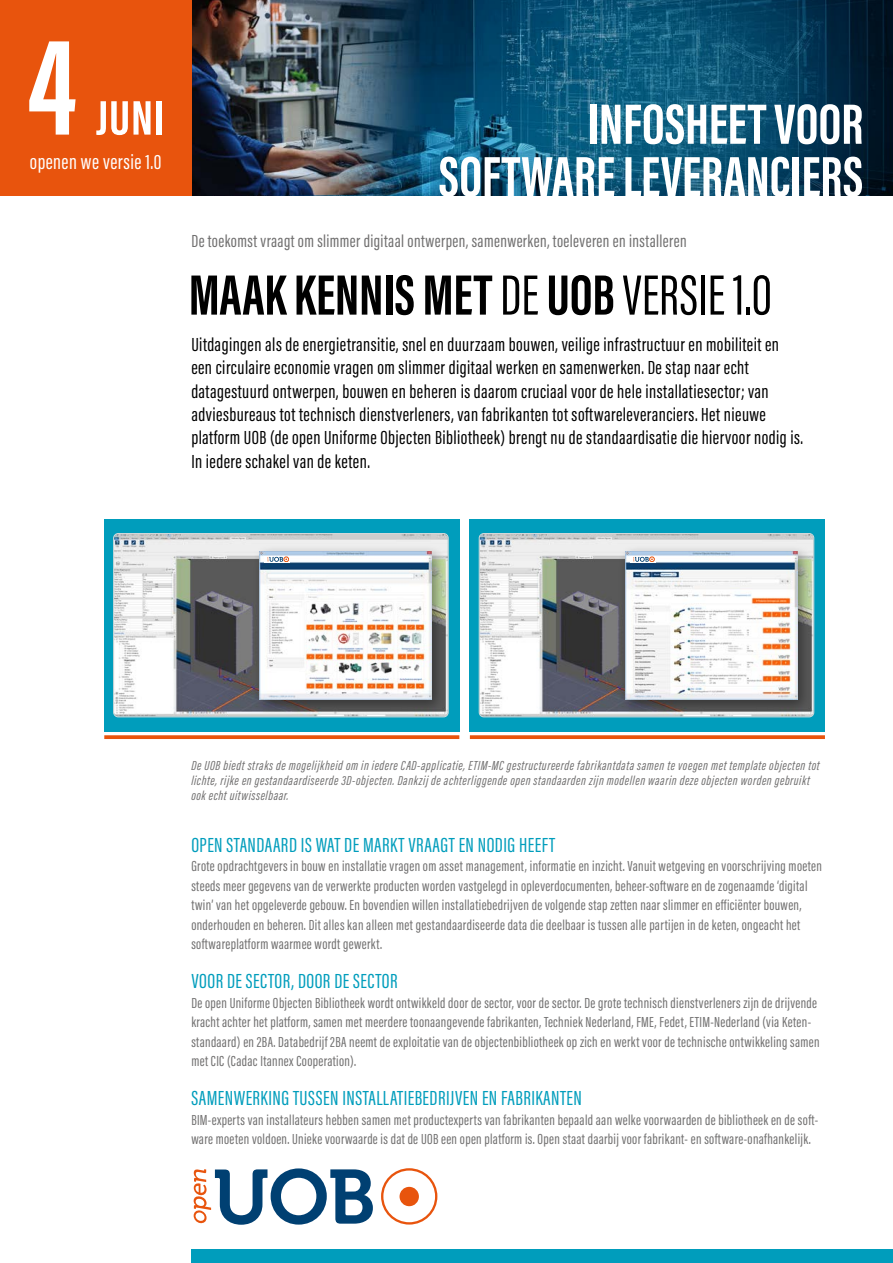
<style>
.page{position:relative;width:893px;height:1263px;background:#fff}
.page>*{position:absolute;margin:0;border:0;box-sizing:border-box;transform-origin:0 0}
.t1{font:139.5px "Acumin Variable Concept";color:#fff}
.t2{font:58.5px/52.5px "Acumin Variable Concept";letter-spacing:-.255em;color:#fff;text-align:right}
.t3{font:58.5px "Acumin Variable Concept";letter-spacing:-.265em;color:#000}
.t4{font:49.95px "Acumin Variable Concept";color:#fff;scale:1.05 1}
.t5{font:21.45px "Acumin Variable Concept";letter-spacing:-.17em;color:#fff;scale:1.05 1}
.t6{font:21px "Acumin Variable Concept";letter-spacing:-.27em;color:#009dbc;scale:1.05 1}
.t7{font:21px "Acumin Variable Concept";letter-spacing:-.29em;color:#009dbc;scale:1.05 1}
.t8{font:19.5px/23.4px "Acumin Variable Concept";letter-spacing:-.165em;color:#000;scale:1.05 1}
.t9{font:18px "Acumin Variable Concept";letter-spacing:-.17em;color:#706f6f;scale:1.05 1}
.t10{font:15px/19.5px "Acumin Variable Concept";letter-spacing:-.17em;color:#706f6f;scale:1.05 1}
.t11{font:13.5px/15px "Acumin Variable Concept";letter-spacing:-.15em;color:#706f6f;scale:1.05 1}
</style>
<div class="page">
<div style="left:104px;top:519px;width:355px;height:212px;background:#009dbc"></div>
<img style="left:115px;top:535px;width:332px;height:180px">
<div style="left:113px;top:533px;width:336px;height:184px;border:1px solid #dadada;border-radius:5px"></div>
<svg style="left:104px;top:735px;width:355px;height:4px"></svg>
<div style="left:470px;top:519px;width:355px;height:212px;background:#009dbc"></div>
<img style="left:481px;top:535px;width:331px;height:180px">
<div style="left:479px;top:533px;width:335px;height:184px;border:1px solid #dadada;border-radius:5px"></div>
<svg style="left:470px;top:735px;width:355px;height:4px"></svg>
<div style="left:252px;top:544px;width:195px;height:172px;background:#000;opacity:.4"></div>
<img style="left:259px;top:551px;width:173px;height:149px">
<div style="left:264px;top:556px;width:26px;height:6px;background:#fff"></div>
<svg style="left:267px;top:557px;width:22px;height:5px"></svg>
<div style="left:618px;top:544px;width:195px;height:172px;background:#000;opacity:.4"></div>
<img style="left:625px;top:551px;width:172px;height:149px">
<div style="left:630px;top:556px;width:25px;height:6px;background:#fff"></div>
<svg style="left:633px;top:557px;width:21px;height:5px"></svg>
<img style="left:191px;top:0;width:139px;height:196px">
<svg style="left:330px;top:0;width:563px;height:196px;background:#124c6b"></svg>
<div style="left:191px;top:1249px;width:702px;height:14px;background:#009dbc"></div>
<div style="left:0;top:0;width:191px;height:196px;background:#e8540d"></div>
<svg style="left:194px;top:1168px;width:179px;height:57px"></svg>
<div style="left:381px;top:1168px;width:56px;height:56px;border:2px solid #e8540d;border-radius:50%"></div>
<div style="left:400px;top:1187px;width:19px;height:19px;background:#e8540d;border-radius:50%"></div>
<h1 class="t1" style="left:27px;top:-10px;width:79px">4</h1>
<h3 class="t4" style="left:96px;top:83px;width:72px">JUNI</h3>
<h3 class="t5" style="left:30px;top:147px;width:131px">openen we versie 1.0</h3>
<h2 class="t2" style="left:439px;top:95px;width:441px">INFOSHEETVOOR<br>SOFTWARELEVERANCI ERS</h2>
<p class="t9" style="left:191px;top:228px;width:477px">De toekomst vraagt omslimmer digitaal ontwerpen, samenwerken, toeleveren en installeren</p>
<h2 class="t3" style="left:189px;top:254px;width:598px">MAAKKENNISMETDEUOBVERSI E1.0</h2>
<p class="t8" style="left:191px;top:332px;width:585px">Uitdagingen als de energietransitie, snel en duurzaambouwen, veilige infrastructuur en mobiliteit en een circulaire economie vragen omslimmer digitaal werken en samenwerken. De stapnaar echt datagestuurdontwerpen, bouwen en beheren is daaromcruciaal voor de hele installatiesector; van adviesbureaus tot technisch dienstverleners, van fabrikanten tot softwareleveranciers. Het nieuwe platformUOB(de open Uniforme Objecten Bibliotheek) brengt nu de standaardisatie die hiervoor nodig is.<br>In iedere schakel van de keten.</p>
<p class="t11" style="left:191px;top:757px;width:601px">De UOBbiedt straks de mogelijkheid omin iedere CAD-applicatie, ETIM-MCgestructureerde fabrikantdata samen te voegen met template objecten tot lichte, rijke en gestandaardiseerde 3D-objecten. Dankzij de achterliggende open standaarden zijn modellen waarin deze objecten worden gebruikt ook echt uitwisselbaar.</p>
<h3 class="t6" style="left:191px;top:830px;width:353px">OPENSTANDAARDISWATDEMARKTVRAAGTENNODIGHEEFT</h3>
<p class="t10" style="left:191px;top:856px;width:605px">Grote opdrachtgevers in bouw en installatie vragen omasset management, informatie en inzicht. Vanuit wetgeving en voorschrijving moeten steeds meer gegevens van de verwerkte producten worden vastgelegdin opleverdocumenten, beheer-software en de zogenaamde ‘digital twin’ van het opgeleverde gebouw. En bovendien willen installatiebedrijven de volgende stapzetten naar slimmer en efficiënter bouwen, onderhouden en beheren. Dit alles kan alleen met gestandaardiseerde data die deelbaar is tussen alle partijen in de keten, ongeacht het softwareplatformwaarmee wordt gewerkt.</p>
<h3 class="t7" style="left:191px;top:966px;width:204px">VOORDESECTOR, DOORDESECTOR</h3>
<p class="t10" style="left:191px;top:992px;width:603px">De open Uniforme Objecten Bibliotheek wordt ontwikkelddoor de sector, voor de sector. De grote technisch dienstverleners zijn de drijvende kracht achter het platform, samen met meerdere toonaangevende fabrikanten, Techniek Nederland, FME, Fedet, ETIM-Nederland(via Keten&shy;standaard) en 2BA. Databedrijf 2BAneemt de exploitatie van de objectenbibliotheek opzich en werkt voor de technische ontwikkeling samen met CIC(Cadac Itannex Cooperation).</p>
<h3 class="t6" style="left:191px;top:1083px;width:381px">SAMENWERKI NGTUSSENI NSTALLATI EBEDRIJVENENFABRI KANTEN</h3>
<p class="t10" style="left:191px;top:1109px;width:601px">BIM-experts van installateurs hebben samen met productexperts van fabrikanten bepaaldaan welke voorwaarden de bibliotheek en de soft&shy;ware moeten voldoen. Unieke voorwaarde is dat de UOBeen open platformis. Open staat daarbij voor fabrikant-en software-onafhankelijk.</p>
</div>
